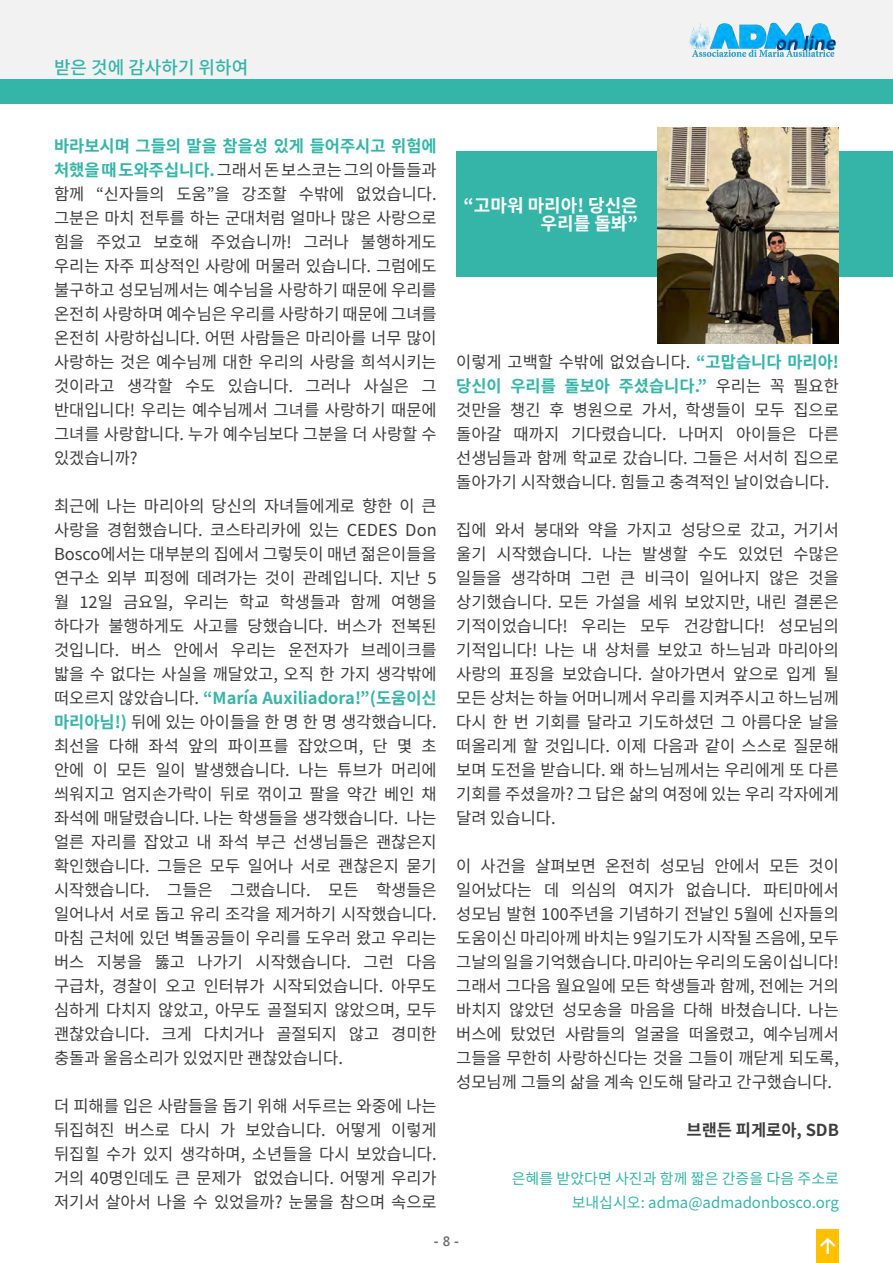
<style>
.page{position:relative;width:893px;height:1263px;background:#fff}
.page>*{position:absolute;margin:0;border:0;box-sizing:border-box;transform-origin:0 0}
.t1{font:700 18px/18px "Noto Sans KR";color:#fff;text-align:right}
.t2{font:500 18px "Noto Sans KR";color:#35b5a8}
.t3{font:16.5px/24px "Noto Sans KR";color:#3e3e3f;text-align:justify}
.t4{font:700 16.5px "Noto Sans KR";color:#3e3e3f}
.t5{font:15px/24px "Noto Sans KR";color:#35b5a8;text-align:right}
.t6{font:700 13.5px "Segoe UI";color:#6d6e70}
.s1{font-weight:700;color:#35b5a8}
.s2{font-weight:600}
</style>
<div class="page">
<div style="left:0;top:0;width:893px;height:80px;background:#f2f2f2"></div>
<img style="left:689px;top:22px;width:147px;height:35px">
<div style="left:816px;top:1229px;width:23px;height:34px;background:#ffc000"></div>
<svg style="left:820px;top:1237px;width:16px;height:17px"></svg>
<div style="left:0;top:80px;width:893px;height:24px;background:#35b5a8"></div>
<div style="left:456px;top:152px;width:437px;height:125px;background:#35b5a8"></div>
<img style="left:657px;top:128px;width:182px;height:216px">
<p class="t2" style="left:54px;top:58px;width:196px">받은 것에 감사하기 위하여</p>
<p class="t3" style="left:54px;top:134px;width:384px"><span class="s1">바라보시며 그들의 말을 참을성 있게 들어주시고 위험에 처했을 때 도와주십니다.</span> 그래서 돈 보스코는 그의 아들들과 함께 “신자들의 도움”을 강조할 수밖에 없었습니다. 그분은 마치 전투를 하는 군대처럼 얼마나 많은 사랑으로 힘을 주었고 보호해 주었습니까! 그러나 불행하게도 우리는 자주 피상적인 사랑에 머물러 있습니다. 그럼에도 불구하고 성모님께서는 예수님을 사랑하기 때문에 우리를 온전히 사랑하며 예수님은 우리를 사랑하기 때문에 그녀를 온전히 사랑하십니다. 어떤 사람들은 마리아를 너무 많이 사랑하는 것은 예수님께 대한 우리의 사랑을 희석시키는 것이라고 생각할 수도 있습니다. 그러나 사실은 그 반대입니다! 우리는 예수님께서 그녀를 사랑하기 때문에 그녀를 사랑합니다. 누가 예수님보다 그분을 더 사랑할 수 있겠습니까?</p>
<p class="t3" style="left:54px;top:494px;width:384px">최근에 나는 마리아의 당신의 자녀들에게로 향한 이 큰 사랑을 경험했습니다. 코스타리카에 있는 CEDES Don Bosco에서는 대부분의 집에서 그렇듯이 매년 젊은이들을 연구소 외부 피정에 데려가는 것이 관례입니다. 지난 5 월 12일 금요일, 우리는 학교 학생들과 함께 여행을 하다가 불행하게도 사고를 당했습니다. 버스가 전복된 것입니다. 버스 안에서 우리는 운전자가 브레이크를 밟을 수 없다는 사실을 깨달았고, 오직 한 가지 생각밖에 떠오르지 않았습니다. <span class="s1">“María Auxiliadora!”(도움이신 마리아님!)</span> 뒤에 있는 아이들을 한 명 한 명 생각했습니다. 최선을 다해 좌석 앞의 파이프를 잡았으며, 단 몇 초 안에 이 모든 일이 발생했습니다. 나는 튜브가 머리에 씌워지고 엄지손가락이 뒤로 꺾이고 팔을 약간 베인 채 좌석에 매달렸습니다. 나는 학생들을 생각했습니다. 나는 얼른 자리를 잡았고 내 좌석 부근 선생님들은 괜찮은지 확인했습니다. 그들은 모두 일어나 서로 괜찮은지 묻기 시작했습니다. 그들은 그랬습니다. 모든 학생들은 일어나서 서로 돕고 유리 조각을 제거하기 시작했습니다. 마침 근처에 있던 벽돌공들이 우리를 도우러 왔고 우리는 버스 지붕을 뚫고 나가기 시작했습니다. 그런 다음 구급차, 경찰이 오고 인터뷰가 시작되었습니다. 아무도 심하게 다치지 않았고, 아무도 골절되지 않았으며, 모두 괜찮았습니다. 크게 다치거나 골절되지 않고 경미한 충돌과 울음소리가 있었지만 괜찮았습니다.</p>
<p class="t3" style="left:54px;top:1094px;width:384px">더 피해를 입은 사람들을 돕기 위해 서두르는 와중에 나는 뒤집혀진 버스로 다시 가 보았습니다. 어떻게 이렇게 뒤집힐 수가 있지 생각하며, 소년들을 다시 보았습니다. 거의 40명인데도 큰 문제가 없었습니다. 어떻게 우리가 저기서 살아서 나올 수 있었을까? 눈물을 참으며 속으로</p>
<p class="t1" style="left:464px;top:197px;width:176px">“고마워 마리아! 당신은 우리를 돌봐”</p>
<p class="t3" style="left:456px;top:350px;width:384px">이렇게 고백할 수밖에 없었습니다. <span class="s1">“고맙습니다 마리아! 당신이 우리를 돌보아 주셨습니다.”</span> 우리는 꼭 필요한 것만을 챙긴 후 병원으로 가서, 학생들이 모두 집으로 돌아갈 때까지 기다렸습니다. 나머지 아이들은 다른 선생님들과 함께 학교로 갔습니다. 그들은 서서히 집으로 돌아가기 시작했습니다. 힘들고 충격적인 날이었습니다.</p>
<p class="t3" style="left:456px;top:518px;width:384px">집에 와서 붕대와 약을 가지고 성당으로 갔고, 거기서 울기 시작했습니다. 나는 발생할 수도 있었던 수많은 일들을 생각하며 그런 큰 비극이 일어나지 않은 것을 상기했습니다. 모든 가설을 세워 보았지만, 내린 결론은 기적이었습니다! 우리는 모두 건강합니다! 성모님의 기적입니다! 나는 내 상처를 보았고 하느님과 마리아의 사랑의 표징을 보았습니다. 살아가면서 앞으로 입게 될 모든 상처는 하늘 어머니께서 우리를 지켜주시고 하느님께 다시 한 번 기회를 달라고 기도하셨던 그 아름다운 날을 떠올리게 할 것입니다. 이제 다음과 같이 스스로 질문해 보며 도전을 받습니다. 왜 하느님께서는 우리에게 또 다른 기회를 주셨을까? 그 답은 삶의 여정에 있는 우리 각자에게 달려 있습니다.</p>
<p class="t3" style="left:456px;top:854px;width:384px">이 사건을 살펴보면 온전히 성모님 안에서 모든 것이 일어났다는 데 의심의 여지가 없습니다. 파티마에서 성모님 발현 100주년을 기념하기 전날인 5월에 신자들의 도움이신 마리아께 바치는 9일기도가 시작될 즈음에, 모두 그날의 일을 기억했습니다. 마리아는 우리의 도움이십니다! 그래서 그다음 월요일에 모든 학생들과 함께, 전에는 거의 바치지 않았던 성모송을 마음을 다해 바쳤습니다. 나는 버스에 탔었던 사람들의 얼굴을 떠올렸고, 예수님께서 그들을 무한히 사랑하신다는 것을 그들이 깨닫게 되도록, 성모님께 그들의 삶을 계속 인도해 달라고 간구했습니다.</p>
<p class="t4" style="left:686px;top:1121px;width:154px">브랜든 피게로아, SDB</p>
<p class="t5" style="left:512px;top:1166px;width:329px">은혜를 받았다면 사진과 함께 짧은 간증을 다음 주소로 보내십시오: adma@admadonbosco.org</p>
<p class="t6" style="left:434px;top:1229px;width:27px">- <span class="s2">8</span> -</p>
</div>
